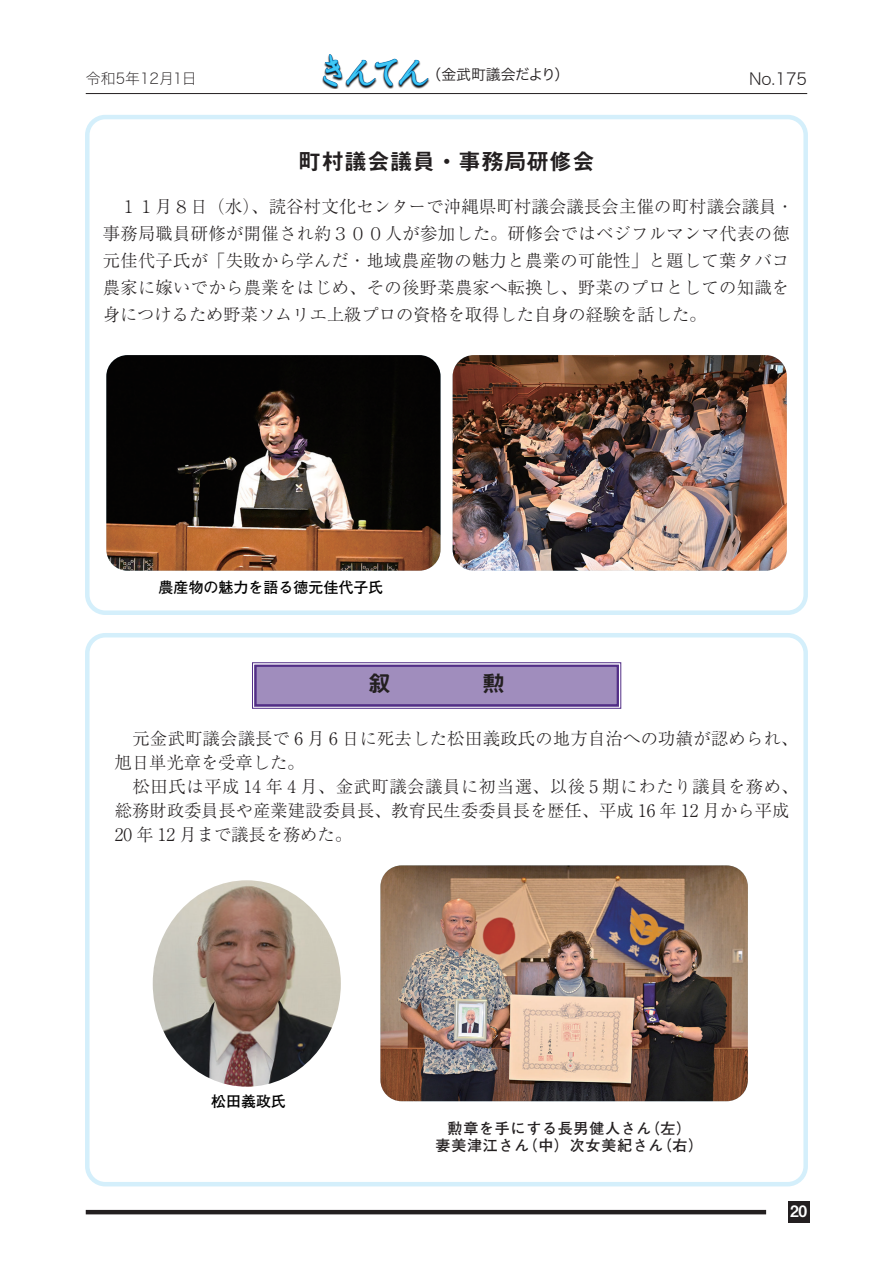
<style>
.page{position:relative;width:893px;height:1263px;background:#fff}
.page>*{position:absolute;margin:0;border:0;box-sizing:border-box;transform-origin:0 0}
.t1{font:22.8px "Midashi Go Pro MB31";color:#231f20}
.t2{font:300 17.25px/27px "Ryumin Pro";letter-spacing:.02em;color:#231f20}
.t3{font:16.5px "Hiragino Sans W2";color:#231f20}
.t4{font:15.75px "Midashi Go Pro MB31";color:#fff}
.t5{font:700 15px "Futo Go B101 Pro";letter-spacing:.05em;color:#231f20}
.t6{font:700 15px "Futo Go B101 Pro";color:#030303}
.t7{font:15px "Hiragino Sans W1";color:#231f20}
.t8{font:14.85px "Hiragino Sans W3";color:#231f20}
</style>
<div class="page">
<div style="left:85px;top:115px;width:723px;height:500px;border:4px solid #d4effb;border-radius:18px"></div>
<div style="left:85px;top:633px;width:723px;height:553px;border:4px solid #d4effb;border-radius:18px"></div>
<svg style="left:252px;top:662px;width:369px;height:47px;background:#a08cbc"></svg>
<div style="left:254px;top:665px;width:365px;height:41px;border:2px solid #522e86"></div>
<img style="left:453px;top:355px;width:334px;height:216px">
<img style="left:380px;top:865px;width:368px;height:236px">
<img style="left:106px;top:355px;width:335px;height:216px">
<img style="left:153px;top:880px;width:188px;height:207px">
<hr style="left:86px;top:93px;width:721px;height:1px;background:#231f20">
<hr style="left:86px;top:1210px;width:680px;height:4px;background:#231f20">
<div style="left:788px;top:1201px;width:21px;height:22px;background:#231f20"></div>
<img style="left:322px;top:54px;width:108px;height:34px">
<p class="t7" style="left:86px;top:65px;width:113px">令和5年12月日1</p>
<p class="t8" style="left:427px;top:62px;width:144px">（金武町議会だより）</p>
<h1 class="t1" style="left:299px;top:143px;width:298px">町村議会議員・事務局研修会</h1>
<p class="t3" style="left:749px;top:64px;width:60px">No.175</p>
<p class="t2" style="left:103px;top:192px;width:693px">　１１月８日（水）、読谷村文化センターで沖縄県町村議会議長会主催の町村議会議員・事務局職員研修が開催され約３００人が参加した。研修会ではベジフルマンマ代表の徳元佳代子氏が「失敗から学んだ・地域農産物の魅力と農業の可能性」と題して葉タバコ農家に嫁いでから農業をはじめ、その後野菜農家へ転換し、野菜のプロとしての知識を身につけるため野菜ソムリエ上級プロの資格を取得した自身の経験を話した。</p>
<p class="t6" style="left:158px;top:575px;width:226px">農産物の魅力を語る徳元佳代子氏</p>
<p class="t2" style="left:115px;top:725px;width:685px;line-height:24px">　元金武町議会議長で 6 月 6 日に死去した松田義政氏の地方自治への功績が認められ、旭日単光章を受章した。<br>　松田氏は平成 14 年 4 月、金武町議会議員に初当選、以後 5 期にわたり議員を務め、総務財政委員長や産業建設委員長、教育民生委委員長を歴任、平成 16 年 12 月から平成20 年 12 月まで議長を務めた。</p>
<p class="t6" style="left:211px;top:1089px;width:76px">松田義政氏</p>
<p class="t5" style="left:645px;top:1117px;width:48px">（左(</p>
<p class="t5" style="left:448px;top:1117px;width:205px">勲章を手にする長男健人さん</p>
<p class="t5" style="left:523px;top:1133px;width:142px">（中）次女美紀さん</p>
<p class="t5" style="left:657px;top:1133px;width:48px">（右(</p>
<p class="t5" style="left:436px;top:1133px;width:95px">妻美津江さん</p>
<p class="t4" style="left:790px;top:1198px;width:19px">20</p>
</div>
